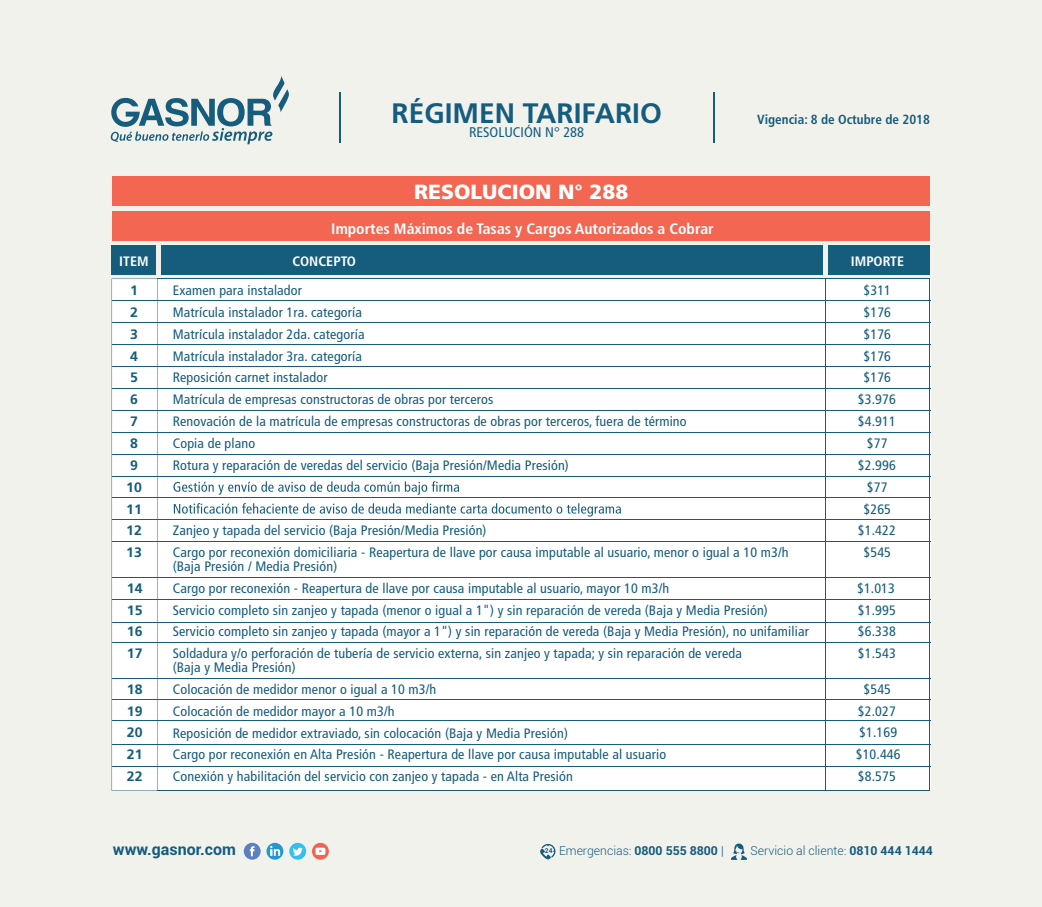
<style>
.page{position:relative;width:1042px;height:907px;background:#fff}
.page>*{position:absolute;margin:0;border:0;box-sizing:border-box;transform-origin:0 0}
.t1{font:700 28.18px "Frutiger LT Std";color:#155c7d}
.t2{font:900 20.47px "Frutiger LT Std";color:#fff}
.t3{font:700 15.92px "Roboto";color:#155c7d}
.t4{font:700 condensed 15.22px "Frutiger LT Std";color:#fff}
.t5{font:condensed 14px "Frutiger LT Std";color:#155c7d}
.t6{font:condensed 13.65px/21.9px "Frutiger LT Std";letter-spacing:.01em;color:#155c7d}
.t7{font:700 13.65px/21.9px "Frutiger LT Std";letter-spacing:.01em;color:#155c7d;text-align:justify}
.t8{font:700 condensed 13.65px "Frutiger LT Std";color:#fff}
.t9{font:700 condensed 13.12px "Frutiger LT Std";color:#155c7d}
.t10{font:300 12.25px "Roboto";color:#155c7d}
.s1{font-weight:700;font-size:6.65px}
.s2{font-weight:700}
</style>
<div class="page">
<div style="left:0;top:0;width:1042px;height:906px;background:#f2f2ed"></div>
<svg style="left:244px;top:842px;width:17px;height:17px"></svg>
<svg style="left:250px;top:846px;width:4px;height:10px"></svg>
<svg style="left:312px;top:842px;width:17px;height:17px"></svg>
<svg style="left:315px;top:847px;width:10px;height:7px"></svg>
<svg style="left:266px;top:842px;width:17px;height:17px"></svg>
<svg style="left:270px;top:845px;width:10px;height:10px"></svg>
<svg style="left:289px;top:842px;width:17px;height:17px"></svg>
<svg style="left:293px;top:847px;width:10px;height:8px"></svg>
<svg style="left:540px;top:843px;width:15px;height:16px"></svg>
<svg style="left:731px;top:843px;width:16px;height:16px"></svg>
<svg style="left:111px;top:76px;width:178px;height:68px"></svg>
<hr style="left:339px;top:92px;width:1px;height:50px;background:#155c7d">
<hr style="left:713px;top:92px;width:2px;height:50px;background:#155c7d">
<div style="left:112px;top:279px;width:818px;height:510px;background:#fff"></div>
<svg style="left:173px;top:481px;width:286px;height:13px"></svg>
<svg style="left:174px;top:503px;width:447px;height:13px"></svg>
<div style="left:161px;top:245px;width:661px;height:29px;background:#155c7d"></div>
<div style="left:112px;top:245px;width:44px;height:29px;background:#155c7d"></div>
<svg style="left:112px;top:278px;width:46px;height:512px"></svg>
<div style="left:827px;top:245px;width:102px;height:29px;background:#155c7d"></div>
<div style="left:112px;top:211px;width:817px;height:29px;background:#f26652"></div>
<div style="left:112px;top:177px;width:817px;height:29px;background:#f26652"></div>
<hr style="left:112px;top:300px;width:818px;height:1px;background:#155c7d">
<hr style="left:157px;top:278px;width:773px;height:1px;background:#155c7d">
<hr style="left:112px;top:322px;width:818px;height:1px;background:#155c7d">
<hr style="left:112px;top:344px;width:818px;height:1px;background:#155c7d">
<hr style="left:112px;top:366px;width:818px;height:1px;background:#155c7d">
<hr style="left:112px;top:388px;width:818px;height:1px;background:#155c7d">
<hr style="left:112px;top:410px;width:818px;height:1px;background:#155c7d">
<hr style="left:112px;top:432px;width:818px;height:1px;background:#155c7d">
<hr style="left:112px;top:454px;width:818px;height:1px;background:#155c7d">
<hr style="left:112px;top:475px;width:818px;height:1px;background:#155c7d">
<hr style="left:112px;top:497px;width:818px;height:1px;background:#155c7d">
<hr style="left:112px;top:519px;width:818px;height:1px;background:#155c7d">
<hr style="left:112px;top:541px;width:818px;height:1px;background:#155c7d">
<hr style="left:112px;top:576px;width:818px;height:1px;background:#155c7d">
<hr style="left:112px;top:599px;width:818px;height:1px;background:#155c7d">
<hr style="left:112px;top:622px;width:818px;height:1px;background:#155c7d">
<hr style="left:112px;top:642px;width:818px;height:1px;background:#155c7d">
<hr style="left:112px;top:678px;width:818px;height:1px;background:#155c7d">
<hr style="left:112px;top:699px;width:818px;height:1px;background:#155c7d">
<hr style="left:112px;top:720px;width:818px;height:1px;background:#155c7d">
<hr style="left:112px;top:744px;width:818px;height:1px;background:#155c7d">
<hr style="left:112px;top:765px;width:818px;height:1px;background:#155c7d">
<hr style="left:157px;top:790px;width:773px;height:1px;background:#155c7d">
<hr style="left:825px;top:279px;width:1px;height:511px;background:#155c7d">
<hr style="left:929px;top:279px;width:1px;height:511px;background:#155c7d">
<h1 class="t1" style="left:392px;top:96px;width:272px">RÉGIMEN TARIFARIO</h1>
<p class="t5" style="left:469px;top:124px;width:117px">RESOLUCIÓN N° 288</p>
<h2 class="t2" style="left:414px;top:179px;width:216px">RESOLUCION N° 288</h2>
<p class="t4" style="left:331px;top:219px;width:384px">Importes Máximos de Tasas y Cargos Autorizados a Cobrar</p>
<p class="t9" style="left:757px;top:112px;width:174px">Vigencia: 8 de Octubre de 2018</p>
<p class="t8" style="left:119px;top:253px;width:31px">ITEM</p>
<p class="t8" style="left:292px;top:253px;width:65px">CONCEPTO</p>
<p class="t7" style="left:126px;top:279px;width:17px;text-align:left">1<br>2<br>3<br>4<br>5<br>6<br>7<br>8<br>9<br>10<br>11<br>12<br>13</p>
<p class="t7" style="left:127px;top:577px;width:17px">14<br>15<br>16<br>17</p>
<p class="t7" style="left:127px;top:678px;width:17px">18<br>19<br>20<br>21<br>22</p>
<p class="t6" style="left:173px;top:279px;width:515px">Examen para instalador<br>Matrícula instalador 1ra. categoría<br>Matrícula instalador 2da. categoría<br>Matrícula instalador 3ra. categoría<br>Reposición carnet instalador<br>Matrícula de empresas constructoras de obras por terceros<br>Renovación de la matrícula de empresas constructoras de obras por terceros, fuera de término Copia de plano<br>Rotura y reparación de veredas del servicio (Baja Presión/Media Presión)</p>
<p class="t6" style="left:173px;top:519px;width:617px">Zanjeo y tapada del servicio (Baja Presión/Media Presión)<br>Cargo por reconexión domiciliaria - Reapertura de llave por causa imputable al usuario, menor o igual a 10 m3/h</p>
<p class="t6" style="left:173px;top:555px;width:638px">(Baja Presión / Media Presión)<br>Cargo por reconexión - Reapertura de llave por causa imputable al usuario, mayor 10 m3/h<br>Servicio completo sin zanjeo y tapada (menor o igual a 1") y sin reparación de vereda (Baja y Media Presión)<br>Servicio completo sin zanjeo y tapada (mayor a 1") y sin reparación de vereda (Baja y Media Presión), no unifamiliar Soldadura y/o perforación de tubería de servicio externa, sin zanjeo y tapada; y sin reparación de vereda</p>
<p class="t6" style="left:173px;top:656px;width:495px">(Baja y Media Presión)<br>Colocación de medidor menor o igual a 10 m3/h<br>Colocación de medidor mayor a 10 m3/h<br>Reposición de medidor extraviado, sin colocación (Baja y Media Presión)<br>Cargo por reconexión en Alta Presión - Reapertura de llave por causa imputable al usuario Conexión y habilitación del servicio con zanjeo y tapada - en Alta Presión</p>
<p class="t8" style="left:851px;top:253px;width:55px">IMPORTE</p>
<p class="t6" style="left:858px;top:279px;width:39px;text-align:center">$311 $176 $176 $176 $176 $3.976 $4.911 $77 $2.996 $77 $265 $1.422 $545</p>
<p class="t6" style="left:857px;top:577px;width:40px;text-align:justify">$1.013 $1.995 $6.338 $1.543</p>
<p class="t6" style="left:856px;top:678px;width:46px;text-align:center">$545 $2.027 $1.169 $10.446 $8.575</p>
<p class="t3" style="left:113px;top:838px;width:124px">www.gasnor.com</p>
<p class="t10" style="left:545px;top:841px;width:180px"><span class="s1">24</span> Emergencias: <span class="s2">0800 555 8800</span> |</p>
<p class="t10" style="left:750px;top:841px;width:184px">Servicio al cliente: <span class="s2">0810 444 1444</span></p>
</div>
